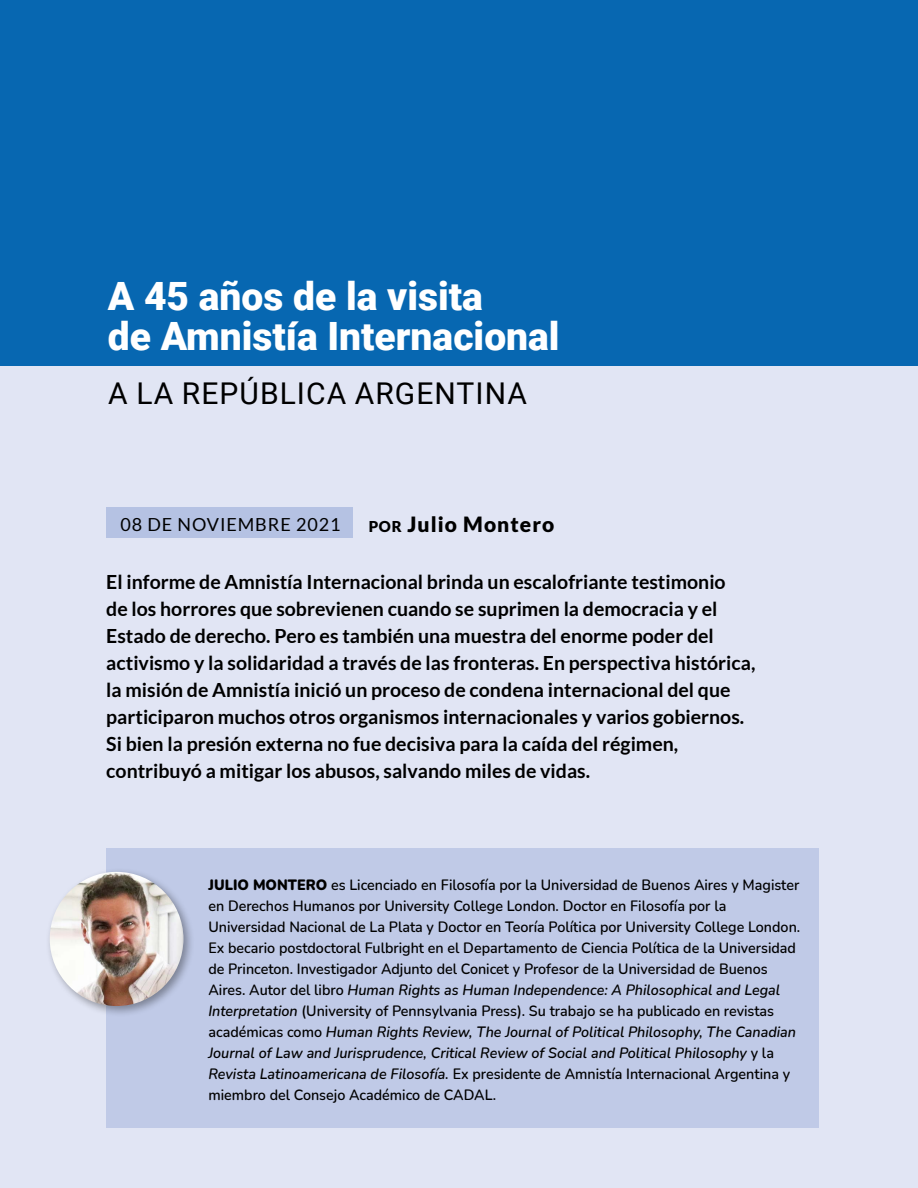
<style>
.page{position:relative;width:918px;height:1188px;background:#e1e5f4}
.page>*{position:absolute;margin:0;border:0;box-sizing:border-box;transform-origin:0 0}
.t1{font:900 39px/40.5px "Roboto";color:#fff}
.t2{font:30px "Roboto";letter-spacing:.035em;color:#000}
.t3{font:900 21px "Lato";letter-spacing:.05em;color:#000}
.t4{font:700 19.5px/27px "Lato";color:#000}
.t5{font:18px "Lato";letter-spacing:.05em;color:#000}
.t6{font:600 15px/21px "Nunito";color:#000;scale:.95 1}
.s1{font-size:15px}
.s2{font-weight:900}
.s3{font-style:italic}
</style>
<div class="page">
<div style="left:0;top:0;width:918px;height:365px;background:#0767b1"></div>
<div style="left:106px;top:507px;width:247px;height:31px;background:#b5c2e3"></div>
<div style="left:106px;top:848px;width:712px;height:280px;background:#c0cae7"></div>
<div style="left:46px;top:867px;width:149px;height:151px;background:#000;opacity:.36"></div>
<img style="left:50px;top:872px;width:133px;height:134px;border-radius:67px">
<h1 class="t1" style="left:108px;top:274px;width:453px">A 45 años de la visita<br>de Amnistía Internacional</h1>
<h2 class="t2" style="left:108px;top:372px;width:420px">A LA REPÚBLICA ARGENTINA</h2>
<p class="t5" style="left:120px;top:514px;width:222px">08 DE NOVIEMBRE 2021</p>
<h3 class="t3" style="left:369px;top:512px;width:187px"><span class="s1">POR</span> Julio Montero</h3>
<p class="t4" style="left:106px;top:568px;width:651px">El informe de Amnistía Internacional brinda un escalofriante testimonio<br>de los horrores que sobrevienen cuando se suprimen la democracia y el Estado de derecho. Pero es también una muestra del enorme poder del activismo y la solidaridad a través de las fronteras. En perspectiva histórica, la misión de Amnistía inició un proceso de condena internacional del que participaron muchos otros organismos internacionales y varios gobiernos.<br>Si bien la presión externa no fue decisiva para la caída del régimen, contribuyó a mitigar los abusos, salvando miles de vidas.</p>
<p class="t6" style="left:208px;top:874px;width:624px"><span class="s2">JULIO MONTERO</span> es Licenciado en Filosofía por la Universidad de Buenos Aires y Magister en Derechos Humanos por University College London. Doctor en Filosofía por la Universidad Nacional de La Plata y Doctor en Teoría Política por University College London.<br>Ex becario postdoctoral Fulbright en el Departamento de Ciencia Política de la Universidad de Princeton. Investigador Adjunto del Conicet y Profesor de la Universidad de Buenos Aires. Autor del libro <span class="s3">Human Rights as Human Independence: A Philosophical and Legal Interpretation</span> (University of Pennsylvania Press). Su trabajo se ha publicado en revistas académicas como <span class="s3">Human Rights Review, The Journal of Political Philosophy, The Canadian Journal of Law and Jurisprudence, Critical Review of Social and Political Philosophy</span> y la <span class="s3">Revista Latinoamericana de Filosofía.</span> Ex presidente de Amnistía Internacional Argentina y miembro del Consejo Académico de CADAL.</p>
</div>
